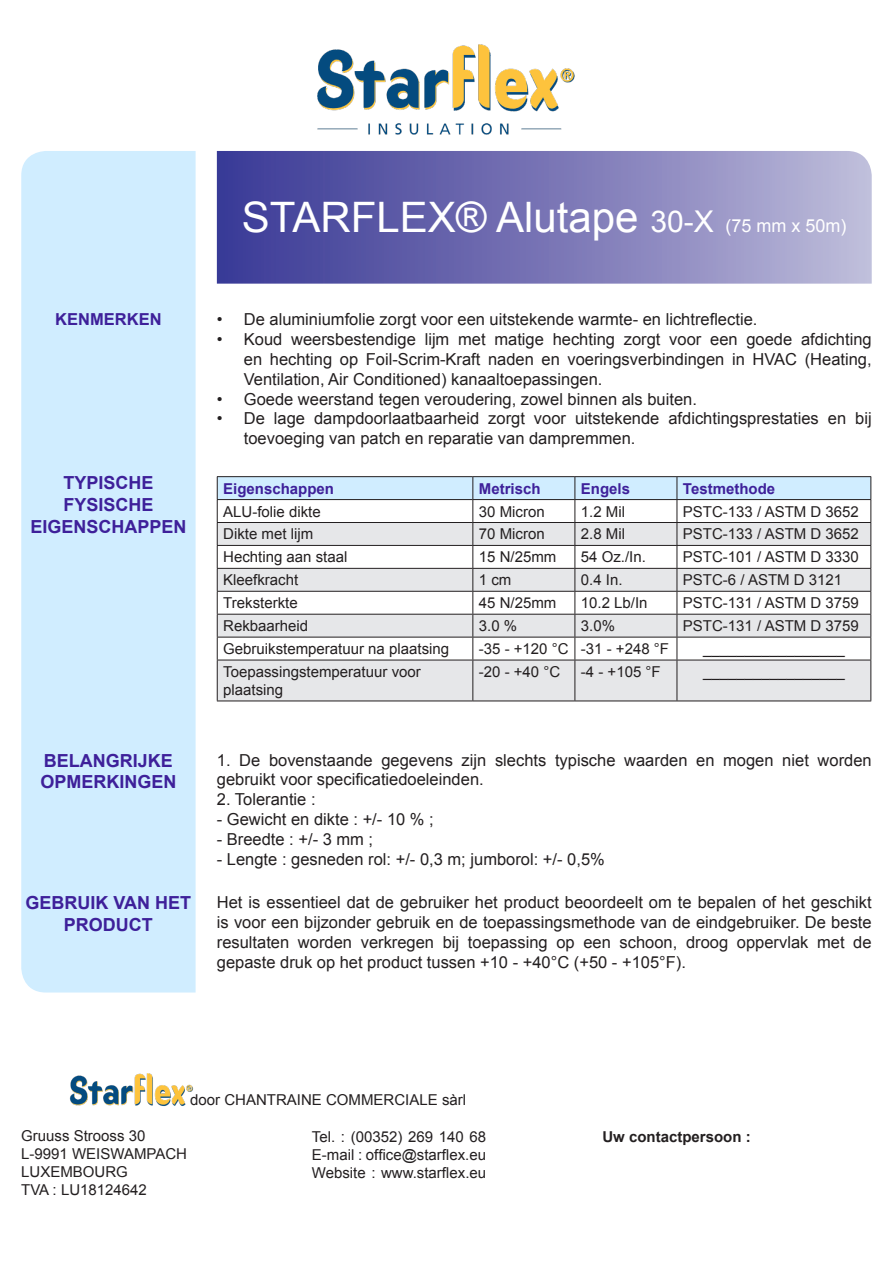
<style>
.page{position:relative;width:893px;height:1263px;background:#fff}
.page>*{position:absolute;margin:0;border:0;box-sizing:border-box;transform-origin:0 0}
.t1{font:42px "Arial";color:#fff}
.t2{font:700 18px/21.6px "Arial";color:#3e209a;text-align:center}
.t3{font:16.5px/19.8px "Arial";color:#231f20;text-align:justify}
.t4{font:700 16.5px "Arial";color:#3e209a}
.t5{font:15px "Arial";color:#231f20}
.t6{font:700 15px "Arial";color:#3e209a}
.t7{font:700 15px "Arial";color:#231f20}
.s1{font-size:30px}
.s2{font-size:18px}
</style>
<div class="page">
<img style="left:317px;top:44px;width:258px;height:91px">
<div style="left:21px;top:151px;width:175px;height:841px;background:#d0edff"></div>
<svg style="left:217px;top:151px;width:655px;height:133px;background:#7a77b6"></svg>
<div style="left:218px;top:661px;width:652px;height:40px;background:#e6e7e9"></div>
<hr style="left:217px;top:476px;width:256px;height:1px;background:#231f20">
<hr style="left:473px;top:476px;width:102px;height:1px;background:#231f20">
<hr style="left:575px;top:476px;width:102px;height:1px;background:#231f20">
<hr style="left:677px;top:476px;width:194px;height:1px;background:#231f20">
<svg style="left:217px;top:477px;width:654px;height:183px"></svg>
<hr style="left:217px;top:660px;width:256px;height:1px;background:#231f20">
<hr style="left:217px;top:660px;width:1px;height:41px;background:#231f20">
<hr style="left:473px;top:660px;width:102px;height:1px;background:#231f20">
<hr style="left:472px;top:660px;width:1px;height:41px;background:#231f20">
<hr style="left:575px;top:660px;width:102px;height:1px;background:#231f20">
<hr style="left:574px;top:660px;width:1px;height:41px;background:#231f20">
<hr style="left:677px;top:660px;width:194px;height:1px;background:#231f20">
<hr style="left:677px;top:660px;width:1px;height:41px;background:#231f20">
<hr style="left:870px;top:660px;width:1px;height:41px;background:#231f20">
<hr style="left:217px;top:701px;width:256px;height:1px;background:#231f20">
<hr style="left:473px;top:701px;width:102px;height:1px;background:#231f20">
<hr style="left:575px;top:701px;width:102px;height:1px;background:#231f20">
<hr style="left:677px;top:701px;width:194px;height:1px;background:#231f20">
<img style="left:69px;top:1073px;width:125px;height:33px">
<p class="t1" style="left:242px;top:190px;width:606px">STARFLEX® Alutape <span class="s1">30-X</span> <span class="s2">(75 mm x 50m)</span></p>
<p class="t4" style="left:55px;top:309px;width:108px">KENMERKEN</p>
<p class="t2" style="left:30px;top:473px;width:158px">TYPISCHE<br>FYSISCHE<br>EIGENSCHAPPEN</p>
<p class="t2" style="left:40px;top:750px;width:138px;text-align:left">BELANGRIJKE<br>OPMERKINGEN</p>
<p class="t2" style="left:26px;top:893px;width:167px">GEBRUIK VAN HET<br>PRODUCT</p>
<p class="t3" style="left:217px;top:310px;width:542px">• De aluminiumfolie zorgt voor een uitstekende warmte- en lichtreflectie.</p>
<p class="t3" style="left:244px;top:330px;width:629px;text-indent:-27px">• Koud weersbestendige lijm met matige hechting zorgt voor een goede afdichting en hechting op Foil-Scrim-Kraft naden en voeringsverbindingen in HVAC (Heating, Ventilation, Air Conditioned) kanaaltoepassingen.</p>
<p class="t3" style="left:217px;top:389px;width:482px">• Goede weerstand tegen veroudering, zowel binnen als buiten.</p>
<p class="t3" style="left:244px;top:409px;width:629px;text-indent:-27px">• De lage dampdoorlaatbaarheid zorgt voor uitstekende afdichtingsprestaties en bij toevoeging van patch en reparatie van dampremmen.</p>
<p class="t6" style="left:223px;top:478px;width:112px">Eigenschappen</p>
<p class="t6" style="left:479px;top:478px;width:63px">Metrisch</p>
<p class="t6" style="left:581px;top:478px;width:51px">Engels</p>
<p class="t6" style="left:683px;top:478px;width:94px">Testmethode</p>
<p class="t5" style="left:223px;top:501px;width:99px">ALU-folie dikte</p>
<p class="t5" style="left:479px;top:501px;width:67px">30 Micron</p>
<p class="t5" style="left:581px;top:501px;width:46px">1.2 Mil</p>
<p class="t5" style="left:683px;top:501px;width:177px">PSTC-133 / ASTM D 3652</p>
<p class="t5" style="left:223px;top:524px;width:91px">Dikte met lijm</p>
<p class="t5" style="left:479px;top:524px;width:67px">70 Micron</p>
<p class="t5" style="left:581px;top:524px;width:46px">2.8 Mil</p>
<p class="t5" style="left:683px;top:524px;width:177px">PSTC-133 / ASTM D 3652</p>
<p class="t5" style="left:223px;top:547px;width:126px">Hechting aan staal</p>
<p class="t5" style="left:479px;top:547px;width:79px">15 N/25mm</p>
<p class="t5" style="left:581px;top:547px;width:67px">54 Oz./In.</p>
<p class="t5" style="left:683px;top:547px;width:177px">PSTC-101 / ASTM D 3330</p>
<p class="t5" style="left:223px;top:570px;width:77px">Kleefkracht</p>
<p class="t5" style="left:479px;top:570px;width:34px">1 cm</p>
<p class="t5" style="left:581px;top:570px;width:43px">0.4 In.</p>
<p class="t5" style="left:683px;top:570px;width:161px">PSTC-6 / ASTM D 3121</p>
<p class="t5" style="left:223px;top:593px;width:76px">Treksterkte</p>
<p class="t5" style="left:479px;top:593px;width:79px">45 N/25mm</p>
<p class="t5" style="left:581px;top:593px;width:68px">10.2 Lb/In</p>
<p class="t5" style="left:683px;top:593px;width:177px">PSTC-131 / ASTM D 3759</p>
<p class="t5" style="left:223px;top:616px;width:87px">Rekbaarheid</p>
<p class="t5" style="left:479px;top:616px;width:40px">3.0 %</p>
<p class="t5" style="left:581px;top:616px;width:36px">3.0%</p>
<p class="t5" style="left:683px;top:616px;width:177px">PSTC-131 / ASTM D 3759</p>
<p class="t5" style="left:223px;top:639px;width:227px">Gebruikstemperatuur na plaatsing</p>
<p class="t5" style="left:479px;top:639px;width:91px">-35 - +120 °C</p>
<p class="t5" style="left:581px;top:639px;width:90px">-31 - +248 °F</p>
<p class="t5" style="left:703px;top:639px;width:143px">_________________</p>
<p class="t5" style="left:223px;top:662px;width:199px">Toepassingstemperatuur voor</p>
<p class="t5" style="left:223px;top:680px;width:62px">plaatsing</p>
<p class="t5" style="left:479px;top:662px;width:83px">-20 - +40 °C</p>
<p class="t5" style="left:581px;top:662px;width:81px">-4 - +105 °F</p>
<p class="t5" style="left:703px;top:662px;width:143px">_________________</p>
<p class="t3" style="left:217px;top:750px;width:656px">1. De bovenstaande gegevens zijn slechts typische waarden en mogen niet worden gebruikt voor specificatiedoeleinden.</p>
<p class="t3" style="left:217px;top:790px;width:100px">2. Tolerantie :</p>
<p class="t3" style="left:217px;top:809px;width:218px">- Gewicht en dikte : +/- 10 % ;</p>
<p class="t3" style="left:217px;top:829px;width:158px">- Breedte : +/- 3 mm ;</p>
<p class="t3" style="left:217px;top:849px;width:389px">- Lengte : gesneden rol: +/- 0,3 m; jumborol: +/- 0,5%</p>
<p class="t3" style="left:217px;top:893px;width:656px">Het is essentieel dat de gebruiker het product beoordeelt om te bepalen of het geschikt is voor een bijzonder gebruik en de toepassingsmethode van de eindgebruiker. De beste resultaten worden verkregen bij toepassing op een schoon, droog oppervlak met de gepaste druk op het product tussen +10 - +40°C (+50 - +105°F).</p>
<p class="t5" style="left:190px;top:1090px;width:277px">door CHANTRAINE COMMERCIALE sàrl</p>
<p class="t5" style="left:21px;top:1126px;width:126px">Gruuss Strooss 30</p>
<p class="t5" style="left:21px;top:1144px;width:167px">L-9991 WEISWAMPACH</p>
<p class="t5" style="left:21px;top:1162px;width:108px">LUXEMBOURG</p>
<p class="t5" style="left:21px;top:1180px;width:127px">TVA : LU18124642</p>
<p class="t5" style="left:312px;top:1127px;width:176px">Tel. : (00352) 269 140 68</p>
<p class="t5" style="left:312px;top:1145px;width:176px">E-mail : office@starflex.eu</p>
<p class="t5" style="left:312px;top:1163px;width:176px">Website : www.starflex.eu</p>
<p class="t7" style="left:602px;top:1126px;width:150px">Uw contactpersoon :</p>
</div>
